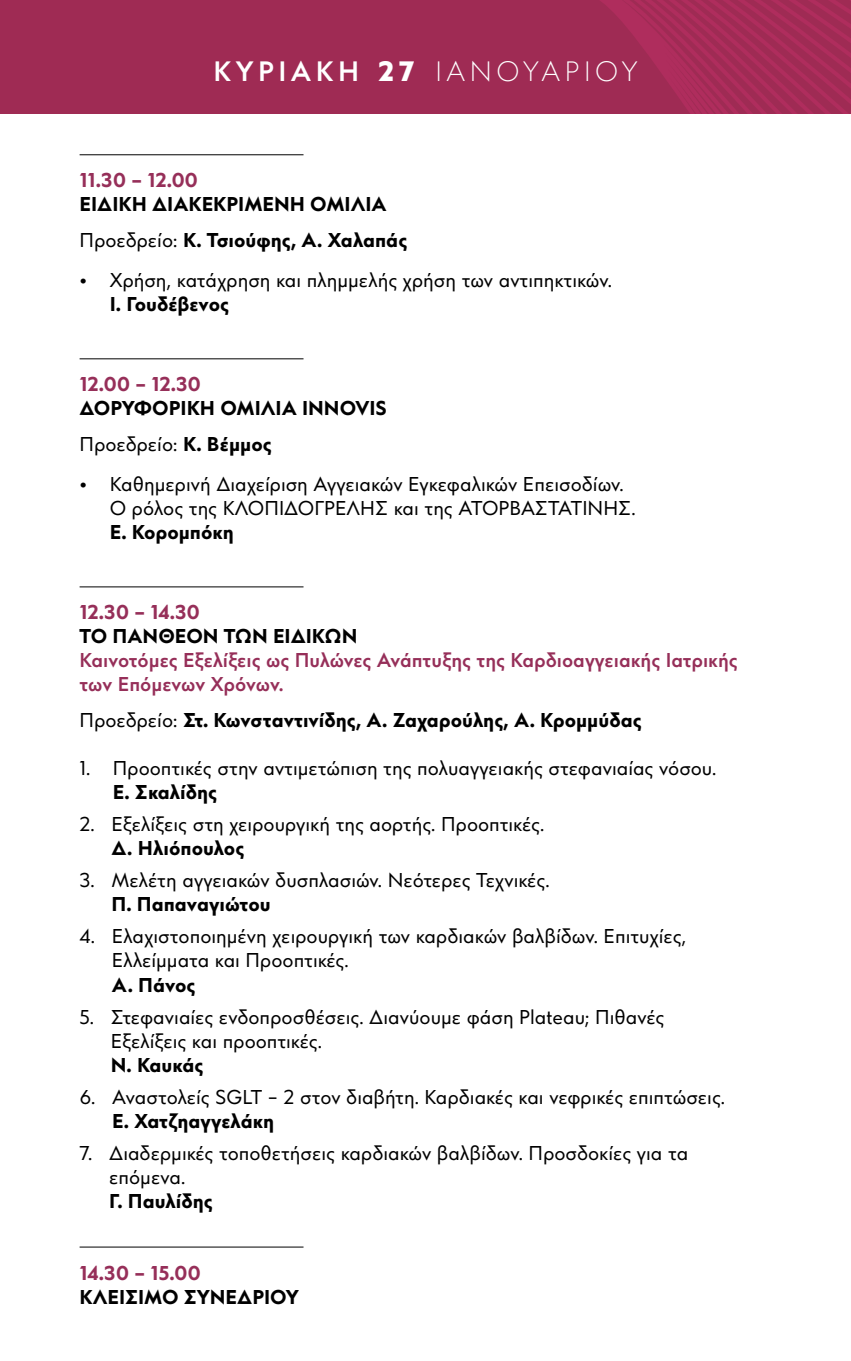
<style>
.page{position:relative;width:851px;height:1361px;background:#fff}
.page>*{position:absolute;margin:0;border:0;box-sizing:border-box;transform-origin:0 0}
.t1{font:300 28px "CF Panoptik";letter-spacing:.16em;color:#fff}
.t2{font:20px/24px "CF Panoptik";color:#000}
.t3{font:700 20px/36px "CF Panoptik";color:#000}
.t4{font:500 20px/24px "CF Panoptik";color:#962f59}
.t5{font:700 20px "CF Panoptik";letter-spacing:-.015em;color:#962f59}
.s1{font-weight:500}
.s2{font-weight:800}
.s3{font-weight:400}
</style>
<div class="page">
<div style="left:0;top:0;width:850px;height:113px;background:#9f2b54"></div>
<svg style="left:600px;top:0;width:250px;height:113px"></svg>
<hr style="left:80px;top:154px;width:223px;height:1px;background:#000">
<hr style="left:80px;top:358px;width:223px;height:1px;background:#000">
<hr style="left:80px;top:586px;width:223px;height:1px;background:#000">
<hr style="left:80px;top:1246px;width:223px;height:1px;background:#000">
<h1 class="t1" style="left:213px;top:54px;width:425px"><span class="s1">KΥΡΙΑΚΗ</span> <span class="s2">27</span> ΙΑΝΟΥΑΡΊ ΟΥ</h1>
<p class="t5" style="left:80px;top:168px;width:120px">11.30 – 12.00</p>
<p class="t3" style="left:80px;top:187px;width:329px">ΕΙΔΙΚΗ ΔΙΑΚΕΚΡΙΜΕΝΗ ΟΜΙΛΙΑ<br><span class="s3">Προεδρείο:</span> Κ. Τσιούφης, A. Χαλαπάς</p>
<p class="t2" style="left:80px;top:269px;width:534px">• Χρήση, κατάχρηση και πλημμελής χρήση των αντιπηκτικών.</p>
<p class="t3" style="left:110px;top:287px;width:121px">Ι. Γουδέβενος</p>
<p class="t5" style="left:80px;top:372px;width:123px">12.00 – 12.30</p>
<p class="t3" style="left:80px;top:391px;width:308px">ΔΟΡΥΦΟΡΙΚΗ ΟΜΙΛΙΑ INNOVIS<br><span class="s3">Προεδρείο:</span> Κ. Βέμμος</p>
<p class="t2" style="left:110px;top:473px;width:527px;text-indent:-30px">• Καθημερινή Διαχείριση Αγγειακών Εγκεφαλικών Επεισοδίων.<br>Ο ρόλος της ΚΛΟΠΙΔΟΓΡΕΛΗΣ και της ΑΤΟΡΒΑΣΤΑΤΙΝΗΣ.</p>
<p class="t3" style="left:110px;top:515px;width:126px">Ε. Κορομπόκη</p>
<p class="t5" style="left:80px;top:600px;width:122px">12.30 – 14.30</p>
<p class="t3" style="left:80px;top:619px;width:279px">ΤΟ ΠΑΝΘΕΟΝ ΤΩΝ ΕΙΔΙΚΩΝ</p>
<p class="t4" style="left:80px;top:649px;width:659px">Καινοτόμες Εξελίξεις ως Πυλώνες Ανάπτυξης της Καρδιοαγγειακής Ιατρικής των Επόμενων Χρόνων.</p>
<p class="t3" style="left:80px;top:703px;width:563px"><span class="s3">Προεδρείο:</span> Στ. Κωνσταντινίδης, Α. Ζαχαρούλης, Α. Κρομμύδας</p>
<p class="t2" style="left:80px;top:757px;width:638px">1. Προοπτικές στην αντιμετώπιση της πολυαγγειακής στεφανιαίας νόσου.</p>
<p class="t3" style="left:113px;top:775px;width:106px">Ε. Σκαλίδης</p>
<p class="t2" style="left:80px;top:813px;width:466px">2. Εξελίξεις στη χειρουργική της αορτής. Προοπτικές.</p>
<p class="t3" style="left:112px;top:831px;width:134px">Δ. Ηλιόπουλος</p>
<p class="t2" style="left:80px;top:869px;width:471px">3. Μελέτη αγγειακών δυσπλασιών. Νεότερες Τεχνικές.</p>
<p class="t3" style="left:111px;top:887px;width:161px">Π. Παπαναγιώτου</p>
<p class="t2" style="left:112px;top:925px;width:575px;text-indent:-32px">4. Ελαχιστοποιημένη χειρουργική των καρδιακών βαλβίδων. Επιτυχίες,<br>Ελλείμματα και Προοπτικές.</p>
<p class="t3" style="left:112px;top:967px;width:85px">Α. Πάνος</p>
<p class="t2" style="left:111px;top:1005px;width:555px;text-indent:-31px">5. Στεφανιαίες ενδοπροσθέσεις. Διανύουμε φάση Plateau; Πιθανές<br>Εξελίξεις και προοπτικές.</p>
<p class="t3" style="left:111px;top:1047px;width:94px">Ν. Καυκάς</p>
<p class="t2" style="left:80px;top:1085px;width:647px">6. Αναστολείς SGLT – 2 στον διαβήτη. Καρδιακές και νεφρικές επιπτώσεις.</p>
<p class="t3" style="left:112px;top:1103px;width:163px">Ε. Χατζηαγγελάκη</p>
<p class="t2" style="left:109px;top:1141px;width:580px;text-indent:-30px">7. Διαδερμικές τοποθετήσεις καρδιακών βαλβίδων. Προσδοκίες για τα επόμενα.</p>
<p class="t3" style="left:109px;top:1183px;width:105px">Γ. Παυλίδης</p>
<p class="t5" style="left:80px;top:1260px;width:123px">14.30 – 15.00</p>
<p class="t3" style="left:80px;top:1279px;width:221px">ΚΛΕΊΣΙΜΟ ΣΥΝΕΔΡΊ ΟΥ</p>
</div>
